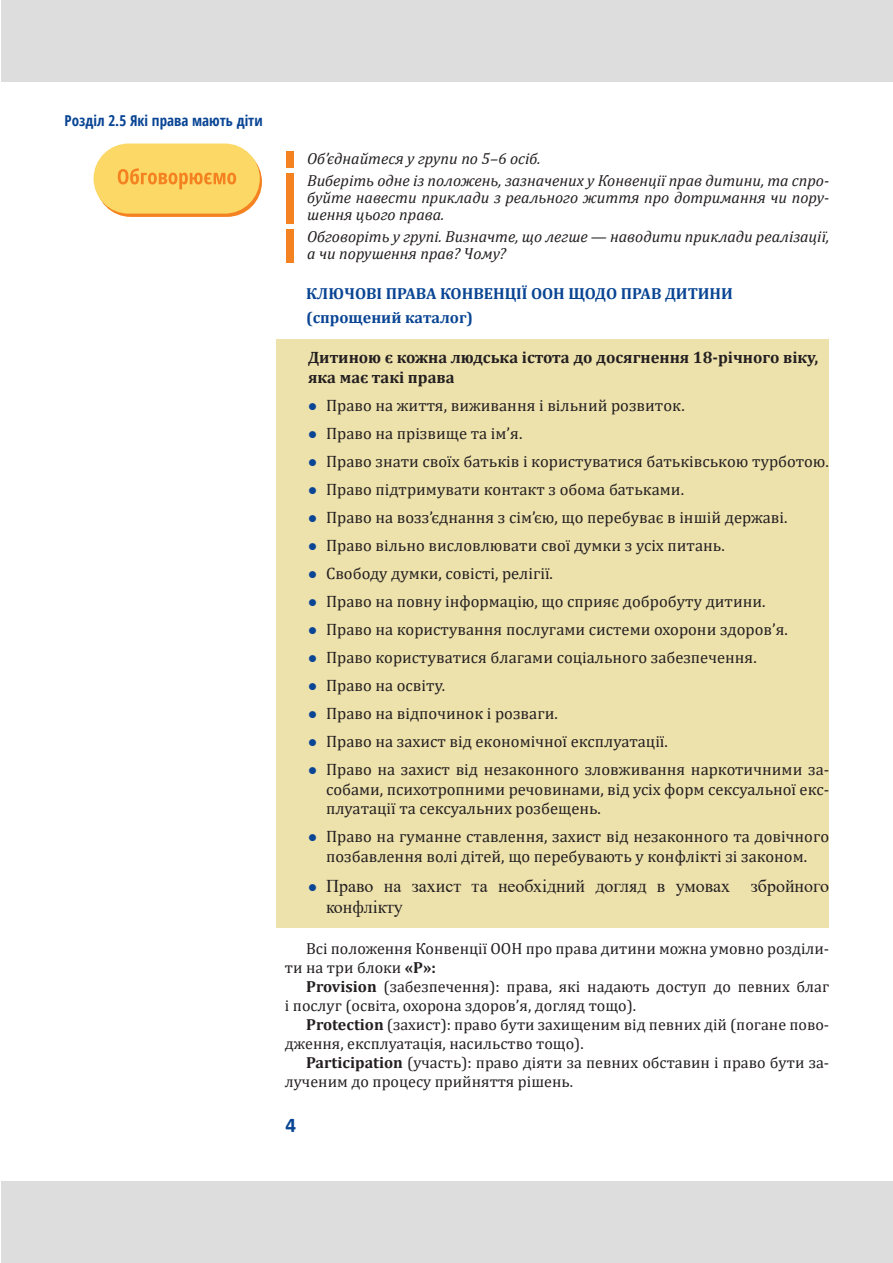
<style>
.page{position:relative;width:893px;height:1263px;background:#fff}
.page>*{position:absolute;margin:0;border:0;box-sizing:border-box;transform-origin:0 0}
.t1{font:700 21px "Calibri";color:#094594}
.t2{font:18px/21.6px "Times New Roman";color:#231f20}
.t3{font:16.5px/19.5px "Cambria";color:#231f20;text-align:justify}
.п_е_р_е_л_і_к____мал{font:700 16.5px "Cambria";color:#231f20}
.Body_text{font:16.05px/19px "Cambria";color:#231f20}
.питання_в_табл_2{font:italic 16.05px/17.2px "Cambria";color:#231f20;text-align:justify}
.ЗАГ_в_ТЕКСТІ{font:700 16.05px "Cambria";color:#094594}
.t4{font:700 condensed 15px "Open Sans";color:#094594}
.s1{font-weight:700}
</style>
<div class="page">
<div style="left:1px;top:0;width:892px;height:82px;background:#ddddde"></div>
<div style="left:1px;top:1181px;width:892px;height:81px;background:#ddddde"></div>
<div style="left:276px;top:339px;width:553px;height:588px;background:#ede1ac"></div>
<div style="left:286px;top:152px;width:7px;height:16px;background:#f58220"></div>
<div style="left:286px;top:173px;width:7px;height:51px;background:#f58220"></div>
<div style="left:286px;top:229px;width:7px;height:34px;background:#f58220"></div>
<div style="left:96px;top:147px;width:166px;height:70px;background:#f58220;border-radius:35px"></div>
<div style="left:94px;top:144px;width:166px;height:70px;background:#fcd866;border-radius:35px"></div>
<svg style="left:118px;top:168px;width:118px;height:21px"></svg>
<p class="t4" style="left:65px;top:110px;width:200px">Розділ 2.5 Які права мають діти</p>
<p class="питання_в_табл_2" style="left:307px;top:150px;width:235px">Об’єднайтеся у групи по 5–6 осіб.</p>
<p class="питання_в_табл_2" style="left:307px;top:171px;width:523px">Виберіть одне із положень, зазначених у Конвенції прав дитини, та спро&shy;буйте навести приклади з реального життя про дотримання чи пору&shy;шення цього права.</p>
<p class="питання_в_табл_2" style="left:307px;top:227px;width:523px">Обговоріть у групі. Визначте, що легше — наводити приклади реалізації, а чи порушення прав? Чому?</p>
<p class="ЗАГ_в_ТЕКСТІ" style="left:306px;top:283px;width:428px">КЛЮЧОВІ ПРАВА КОНВЕНЦІЇ ООН ЩОДО ПРАВ ДИТИНИ</p>
<p class="ЗАГ_в_ТЕКСТІ" style="left:306px;top:306px;width:168px">(спрощений каталог)</p>
<p class="п_е_р_е_л_і_к____мал" style="left:308px;top:346px;width:512px">Дитиною є кожна людська істота до досягнення 18-річного віку,</p>
<p class="п_е_р_е_л_і_к____мал" style="left:308px;top:366px;width:148px">яка має такі права</p>
<p class="t3" style="left:326px;top:395px;width:360px">Право на життя, виживання і вільний розвиток.</p>
<p class="t3" style="left:326px;top:423px;width:198px">Право на прізвище та ім’я.</p>
<p class="t3" style="left:326px;top:451px;width:504px">Право знати своїх батьків і користуватися батьківською турботою.</p>
<p class="t3" style="left:326px;top:480px;width:359px">Право підтримувати контакт з обома батьками.</p>
<p class="t3" style="left:326px;top:508px;width:463px">Право на возз’єднання з сім’єю, що перебуває в іншій державі.</p>
<p class="t3" style="left:326px;top:536px;width:400px">Право вільно висловлювати свої думки з усіх питань.</p>
<p class="t3" style="left:326px;top:564px;width:228px">Свободу думки, совісті, релігії.</p>
<p class="t3" style="left:326px;top:592px;width:441px">Право на повну інформацію, що сприяє добробуту дитини.</p>
<p class="t3" style="left:326px;top:620px;width:463px">Право на користування послугами системи охорони здоров’я.</p>
<p class="t3" style="left:326px;top:648px;width:432px">Право користуватися благами соціального забезпечення.</p>
<p class="t3" style="left:326px;top:676px;width:120px">Право на освіту.</p>
<p class="t3" style="left:326px;top:704px;width:233px">Право на відпочинок і розваги.</p>
<p class="t3" style="left:326px;top:732px;width:343px">Право на захист від економічної експлуатації.</p>
<p class="t3" style="left:326px;top:760px;width:505px">Право на захист від незаконного зловживання наркотичними за&shy;собами, психотропними речовинами, від усіх форм сексуальної екс&shy;плуатації та сексуальних розбещень.</p>
<p class="t3" style="left:326px;top:827px;width:505px">Право на гуманне ставлення, захист від незаконного та довічного позбавлення волі дітей, що перебувають у конфлікті зі законом.</p>
<p class="t2" style="left:326px;top:874px;width:505px">Право на захист та необхідний догляд в умовах збройного конфлікту</p>
<p class="Body_text" style="left:285px;top:938px;width:546px;text-indent:21px">Всі положення Конвенції ООН про права дитини можна умовно розділи&shy;ти на три блоки <span class="s1">«Р»:</span></p>
<p class="Body_text" style="left:285px;top:977px;width:546px;text-indent:21px"><span class="s1">Provision</span> (забезпечення): права, які надають доступ до певних благ і послуг (освіта, охорона здоров’я, догляд тощо).</p>
<p class="Body_text" style="left:285px;top:1015px;width:546px;text-indent:21px"><span class="s1">Protection</span> (захист): право бути захищеним від певних дій (погане пово&shy;дження, експлуатація, насильство тощо).</p>
<p class="Body_text" style="left:285px;top:1053px;width:546px;text-indent:21px"><span class="s1">Participation</span> (участь): право діяти за певних обставин і право бути за&shy;лученим до процесу прийняття рішень.</p>
<p class="t1" style="left:286px;top:1110px;width:12px">4</p>
</div>
